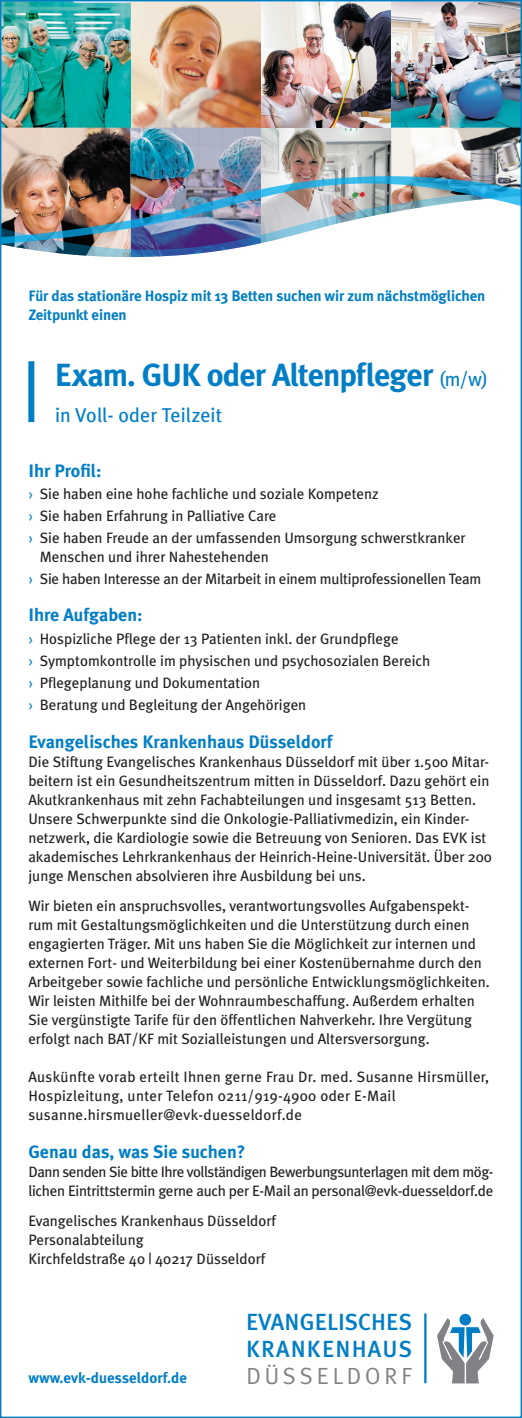
<style>
.page{position:relative;width:522px;height:1418px;background:#fff}
.page>*{position:absolute;margin:0;border:0;box-sizing:border-box;transform-origin:0 0}
.t1{font:700 32px "Meta Plus";letter-spacing:-.03em;color:#007ec5}
.t2{font:700 23.4px/27px "Otelo Meta";letter-spacing:.01em;color:#007ec5}
.t3{font:23.4px "Otelo Meta";letter-spacing:.125em;color:#808285}
.t4{font:20px "Meta Plus";color:#007ec5}
.t5{font:700 18px "Meta Plus";color:#007ec5}
.t6{font:15px/19px "Meta Plus";color:#231f20}
.t7{font:15px/19px "Meta Plus";letter-spacing:.02em;color:#231f20}
.t8{font:15px/19px "Meta Plus";letter-spacing:-.03em;color:#231f20}
.t9{font:700 15px/19px "Meta Plus";letter-spacing:-.01em;color:#007ec5}
.s1{font-weight:400;font-size:20px}
.s2{color:#007ec5}
</style>
<div class="page">
<img style="left:2px;top:2px;width:259px;height:172px">
<img style="left:261px;top:2px;width:130px;height:172px">
<img style="left:391px;top:2px;width:129px;height:172px">
<svg style="left:2px;top:244px;width:255px;height:14px"></svg>
<img style="left:2px;top:174px;width:518px;height:70px">
<svg style="left:437px;top:1318px;width:56px;height:65px"></svg>
<div style="left:459px;top:1313px;width:12px;height:12px;background:#007ec5;border-radius:50%"></div>
<hr style="left:424px;top:1313px;width:2px;height:70px;background:#007ec5">
<div style="left:28px;top:361px;width:6px;height:61px;background:#007ec5"></div>
<p class="t9" style="left:28px;top:286px;width:458px">Für das stationäre Hospiz mit 13 Betten suchen wir zum nächstmöglichen<br>Zeitpunkt einen</p>
<h1 class="t1" style="left:55px;top:356px;width:434px">Exam. GUK oder Altenpfleger <span class="s1">(m/w)</span></h1>
<h3 class="t4" style="left:55px;top:403px;width:169px">in Voll- oder Teilzeit</h3>
<p class="t5" style="left:28px;top:461px;width:75px">Ihr Profil:</p>
<p class="t6" style="left:28px;top:483px;width:439px;line-height:22px"><span class="s2">›</span> Sie haben eine hohe fachliche und soziale Kompetenz<br><span class="s2">›</span> Sie haben Erfahrung in Palliative Care<br><span class="s2">›</span> Sie haben Freude an der umfassenden Umsorgung schwerstkranker</p>
<p class="t6" style="left:28px;top:546px;width:454px;line-height:22px;text-indent:11px">Menschen und ihrer Nahestehenden<br><span class="s2">›</span> Sie haben Interesse an der Mitarbeit in einem multiprofessionellen Team</p>
<p class="t5" style="left:28px;top:605px;width:116px">Ihre Aufgaben:</p>
<p class="t6" style="left:28px;top:627px;width:403px;line-height:22px"><span class="s2">›</span> Hospizliche Pflege der 13 Patienten inkl. der Grundpflege<br><span class="s2">›</span> Symptomkontrolle im physischen und psychosozialen Bereich <span class="s2">›</span> Pflegeplanung und Dokumentation<br><span class="s2">›</span> Beratung und Begleitung der Angehörigen</p>
<p class="t5" style="left:28px;top:731px;width:305px">Evangelisches Krankenhaus Düsseldorf</p>
<p class="t6" style="left:28px;top:751px;width:465px">Die Stiftung Evangelisches Krankenhaus Düsseldorf mit über 1.500 Mitar&shy;beitern ist ein Gesundheitszentrum mitten in Düsseldorf. Dazu gehört ein Akutkrankenhaus mit zehn Fachabteilungen und insgesamt 513 Betten.<br>Unsere Schwerpunkte sind die Onkologie-Palliativmedizin, ein Kinder&shy;netzwerk, die Kardiologie sowie die Betreuung von Senioren. Das EVK ist akademisches Lehrkrankenhaus der Heinrich-Heine-Universität. Über 200 junge Menschen absolvieren ihre Ausbildung bei uns.</p>
<p class="t6" style="left:28px;top:895px;width:462px">Wir bieten ein anspruchsvolles, verantwortungsvolles Aufgabenspekt&shy;rum mit Gestaltungsmöglichkeiten und die Unterstützung durch einen engagierten Träger. Mit uns haben Sie die Möglichkeit zur internen und externen Fort- und Weiterbildung bei einer Kostenübernahme durch den Arbeitgeber sowie fachliche und persönliche Entwicklungsmöglichkeiten.<br>Wir leisten Mithilfe bei der Wohnraumbeschaffung. Außerdem erhalten Sie vergünstigte Tarife für den öffentlichen Nahverkehr. Ihre Vergütung erfolgt nach BAT/KF mit Sozialleistungen und Altersversorgung.</p>
<p class="t7" style="left:28px;top:1066px;width:462px">Auskünfte vorab erteilt Ihnen gerne Frau Dr. med. Susanne Hirsmüller,<br>Hospizleitung, unter Telefon 0211/919-4900 oder E-Mail susanne.hirsmueller@evk-duesseldorf.de</p>
<p class="t5" style="left:28px;top:1141px;width:219px">Genau das, was Sie suchen?</p>
<p class="t8" style="left:28px;top:1161px;width:466px">Dann senden Sie bitte Ihre vollständigen Bewerbungsunterlagen mit dem mög&shy;lichen Eintrittstermin gerne auch per E-Mail an personal@evk-duesseldorf.de</p>
<p class="t6" style="left:28px;top:1210px;width:249px">Evangelisches Krankenhaus Düsseldorf<br>Personalabteilung<br>Kirchfeldstraße 40 | 40217 Düsseldorf</p>
<p class="t9" style="left:28px;top:1367px;width:160px">www.evk-duesseldorf.de</p>
<h2 class="t2" style="left:246px;top:1307px;width:168px">EVANGELISCHES<br>KRANKENHAUS</h2>
<h2 class="t3" style="left:246px;top:1361px;width:168px">DÜSSELDORF</h2>
</div>
